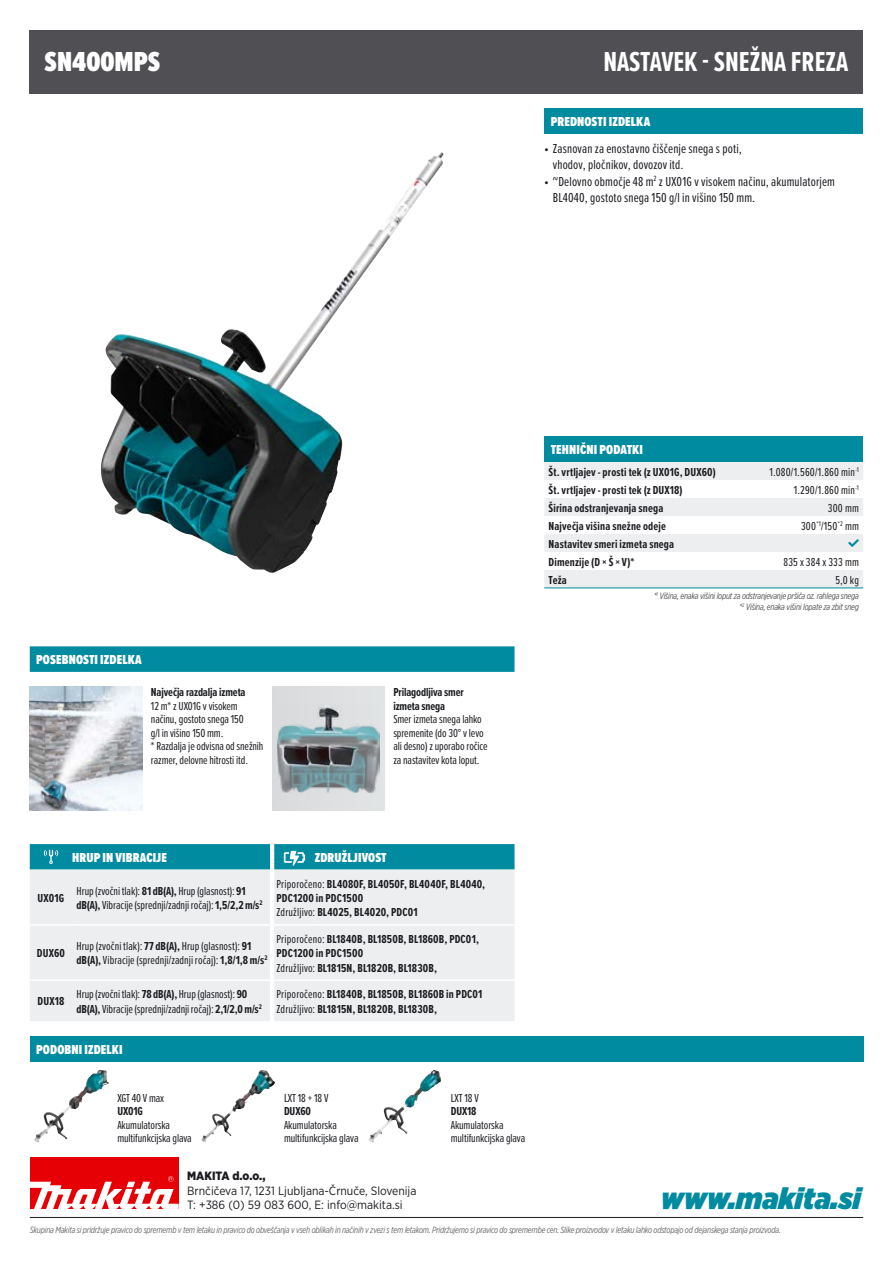
<style>
.page{position:relative;width:893px;height:1263px;background:#fff}
.page>*{position:absolute;margin:0;border:0;box-sizing:border-box;transform-origin:0 0}
.t1{font:italic 900 30px "Gotham Narrow";color:#008ba0}
.t2{font:700 28.5px "Proxima Nova Ex Cn";color:#fff}
.t3{font:900 28.5px "Proxima Nova Ex Cn";color:#fff}
.t4{font:13.5px/16.2px "Proxima Nova Ex Cn";letter-spacing:.01em;color:#1b1c20}
.t5{font:900 13.5px "Proxima Nova Ex Cn";letter-spacing:.01em;color:#fff}
.t6{font:12px/13.5px "Proxima Nova Ex Cn";letter-spacing:-.01em;color:#1b1c20}
.t7{font:700 12px/14.4px "Proxima Nova Ex Cn";letter-spacing:.015em;color:#1b1c20}
.t8{font:12px/14.4px "Gotham Narrow";color:#1b1c20}
.t9{font:700 12px/13.5px "Proxima Nova Ex Cn";letter-spacing:-.01em;color:#1b1c20}
.t10{font:12px "Proxima Nova Ex Cn";letter-spacing:.015em;color:#1b1c20}
.t11{font:12px "Proxima Nova Ex Cn";letter-spacing:.02em;color:#1b1c20}
.t12{font:900 12px "Gotham Narrow";color:#1b1c20}
.t13{font:italic 9px "Gotham X Narrow";letter-spacing:-.02em;color:#68676c}
.t14{font:italic 9px/10.5px "Gotham X Narrow";letter-spacing:-.02em;color:#504f53;text-align:right}
.s1{font-weight:700}
.s2{font-weight:400}
</style>
<div class="page">
<div style="left:544px;top:436px;width:319px;height:26px;background:#008ba0"></div>
<hr style="left:544px;top:588px;width:319px;height:1px;background:#008ba0">
<div style="left:544px;top:108px;width:319px;height:26px;background:#008ba0"></div>
<hr style="left:30px;top:1217px;width:833px;height:1px;background:#1b1c20">
<div style="left:30px;top:30px;width:833px;height:64px;background:#504f53"></div>
<img style="left:101px;top:152px;width:342px;height:421px">
<div style="left:30px;top:869px;width:484px;height:152px;background:#edeeef"></div>
<hr style="left:270px;top:869px;width:4px;height:55px;background:#fff">
<hr style="left:270px;top:926px;width:4px;height:53px;background:#fff">
<hr style="left:270px;top:981px;width:4px;height:40px;background:#fff">
<hr style="left:30px;top:924px;width:42px;height:2px;background:#fff">
<hr style="left:72px;top:924px;width:200px;height:2px;background:#fff">
<hr style="left:272px;top:924px;width:43px;height:2px;background:#fff">
<hr style="left:315px;top:924px;width:199px;height:2px;background:#fff">
<hr style="left:30px;top:979px;width:42px;height:2px;background:#fff">
<hr style="left:72px;top:979px;width:200px;height:2px;background:#fff">
<hr style="left:272px;top:979px;width:43px;height:2px;background:#fff">
<hr style="left:315px;top:979px;width:199px;height:2px;background:#fff">
<svg style="left:30px;top:844px;width:484px;height:25px;background:#078ea2"></svg>
<svg style="left:30px;top:646px;width:484px;height:26px;background:#048da1"></svg>
<div style="left:30px;top:1036px;width:833px;height:25px;background:#008ba0"></div>
<img style="left:34px;top:1070px;width:66px;height:72px">
<img style="left:201px;top:1070px;width:74px;height:72px">
<img style="left:369px;top:1070px;width:65px;height:72px">
<img style="left:30px;top:687px;width:112px;height:123px">
<div style="left:272px;top:687px;width:113px;height:123px;background:#dddfe1"></div>
<img style="left:277px;top:704px;width:102px;height:88px">
<div style="left:30px;top:1158px;width:149px;height:51px;background:#e60005"></div>
<svg style="left:30px;top:1176px;width:149px;height:33px"></svg>
<svg style="left:544px;top:462px;width:319px;height:126px"></svg>
<h2 class="t3" style="left:45px;top:41px;width:117px">SN400MPS</h2>
<h2 class="t2" style="left:603px;top:41px;width:246px">NASTAVEK - SNEŽNA FREZA</h2>
<p class="t5" style="left:551px;top:112px;width:101px">PREDNOSTI IZDELKA</p>
<p class="t4" style="left:553px;top:140px;width:191px;text-indent:-9px">• Zasnovan za enostavno čiščenje snega s poti, vhodov, pločnikov, dovozov itd.</p>
<p class="t4" style="left:553px;top:172px;width:284px;text-indent:-9px">• ~Delovno območje 48 m<sup>2</sup> z UX01G v visokem načinu, akumulatorjem<br>BL4040, gostoto snega 150 g/l in višino 150 mm.</p>
<p class="t5" style="left:551px;top:440px;width:94px">TEHNIČNI PODATKI</p>
<p class="t7" style="left:549px;top:464px;width:169px">Št. vrtljajev - prosti tek (z UX01G, DUX60)</p>
<p class="t10" style="left:769px;top:463px;width:91px">1.080/1.560/1.860 min<sup>-1</sup></p>
<p class="t7" style="left:549px;top:482px;width:136px">Št. vrtljajev - prosti tek (z DUX18)</p>
<p class="t10" style="left:794px;top:481px;width:67px">1.290/1.860 min<sup>-1</sup></p>
<p class="t7" style="left:549px;top:500px;width:116px">Širina odstranjevanja snega</p>
<p class="t6" style="left:828px;top:500px;width:33px">300 mm</p>
<p class="t7" style="left:549px;top:518px;width:119px">Največja višina snežne odeje</p>
<p class="t6" style="left:801px;top:518px;width:59px">300<sup>*1</sup>/150<sup>*2</sup> mm</p>
<p class="t7" style="left:549px;top:534px;width:127px;line-height:18px">Nastavitev smeri izmeta snega<br>Dimenzije (D × Š × V)*</p>
<p class="t11" style="left:783px;top:553px;width:77px">835 x 384 x 333 mm</p>
<p class="t5" style="left:36px;top:650px;width:107px">POSEBNOSTI IZDELKA</p>
<p class="t9" style="left:151px;top:685px;width:96px">Največja razdalja izmeta</p>
<p class="t6" style="left:151px;top:698px;width:114px">12 m* z UX01G v visokem načinu, gostoto snega 150<br>g/l in višino 150 mm.<br>* Razdalja je odvisna od snežnih razmer, delovne hitrosti itd.</p>
<p class="t9" style="left:393px;top:685px;width:72px">Prilagodljiva smer izmeta snega</p>
<p class="t6" style="left:393px;top:712px;width:96px">Smer izmeta snega lahko spremenite (do 30° v levo ali desno) z uporabo ročice za nastavitev kota loput.</p>
<p class="t7" style="left:548px;top:572px;width:20px">Teža</p>
<p class="t6" style="left:835px;top:572px;width:25px">5,0 kg</p>
<p class="t14" style="left:654px;top:591px;width:207px">*<sup>1</sup> Višina, enaka višini loput za odstranjevanje pršiča oz. rahlega snega *<sup>2</sup> Višina, enaka višini lopate za zbit sneg</p>
<p class="t5" style="left:72px;top:848px;width:96px">HRUP IN VIBRACIJE</p>
<p class="t5" style="left:315px;top:848px;width:74px">ZDRUŽLJIVOST</p>
<p class="t7" style="left:38px;top:890px;width:28px">UX01G</p>
<p class="t6" style="left:77px;top:883px;width:187px;line-height:14.4px">Hrup (zvočni tlak): <span class="s1">81 dB(A),</span> Hrup (glasnost): <span class="s1">91 dB(A),</span> Vibracije (sprednji/zadnji ročaj): <span class="s1">1,5/2,2 m/s</span><sup>2</sup></p>
<p class="t7" style="left:276px;top:876px;width:210px"><span class="s2">Priporočeno:</span> BL4080F, BL4050F, BL4040F, BL4040,<br>PDC1200 in PDC1500<br><span class="s2">Združljivo:</span> BL4025, BL4020, PDC01</p>
<p class="t7" style="left:37px;top:946px;width:30px">DUX60</p>
<p class="t6" style="left:77px;top:938px;width:192px;line-height:14.4px">Hrup (zvočni tlak): <span class="s1">77 dB(A),</span> Hrup (glasnost): <span class="s1">91 dB(A),</span> Vibracije (sprednji/zadnji ročaj): <span class="s1">1,8/1,8 m/s</span><sup>2</sup></p>
<p class="t7" style="left:276px;top:931px;width:204px"><span class="s2">Priporočeno:</span> BL1840B, BL1850B, BL1860B, PDC01,<br>PDC1200 in PDC1500<br><span class="s2">Združljivo:</span> BL1815N, BL1820B, BL1830B,</p>
<p class="t7" style="left:38px;top:994px;width:28px">DUX18</p>
<p class="t6" style="left:77px;top:986px;width:187px;line-height:14.4px">Hrup (zvočni tlak): <span class="s1">78 dB(A),</span> Hrup (glasnost): <span class="s1">90 dB(A),</span> Vibracije (sprednji/zadnji ročaj): <span class="s1">2,1/2,0 m/s</span><sup>2</sup></p>
<p class="t7" style="left:276px;top:987px;width:208px"><span class="s2">Priporočeno:</span> BL1840B, BL1850B, BL1860B in PDC01<br><span class="s2">Združljivo:</span> BL1815N, BL1820B, BL1830B,</p>
<p class="t5" style="left:36px;top:1039px;width:88px">PODOBNI IZDELKI</p>
<p class="t6" style="left:117px;top:1090px;width:48px">XGT 40 V max</p>
<p class="t7" style="left:117px;top:1104px;width:27px">UX01G</p>
<p class="t6" style="left:117px;top:1117px;width:76px">Akumulatorska multifunkcijska glava</p>
<p class="t6" style="left:284px;top:1090px;width:46px">LXT 18 + 18 V</p>
<p class="t7" style="left:284px;top:1104px;width:29px">DUX60</p>
<p class="t6" style="left:284px;top:1117px;width:76px">Akumulatorska multifunkcijska glava</p>
<p class="t6" style="left:451px;top:1090px;width:30px">LXT 18 V</p>
<p class="t7" style="left:451px;top:1104px;width:27px">DUX18</p>
<p class="t6" style="left:451px;top:1117px;width:76px">Akumulatorska multifunkcijska glava</p>
<p class="t12" style="left:187px;top:1168px;width:80px">MAKITA d.o.o.,</p>
<p class="t8" style="left:187px;top:1183px;width:231px">Brnčičeva 17, 1231 Ljubljana-Črnuče, Slovenija<br>T: +386 (0) 59 083 600, E: info@makita.si</p>
<h1 class="t1" style="left:661px;top:1178px;width:202px">www.makita.si</h1>
<p class="t13" style="left:30px;top:1224px;width:753px">Skupina Makita si pridržuje pravico do sprememb v tem letaku in pravico do obveščanja v vseh oblikah in načinih v zvezi s tem letakom. Pridržujemo si pravico do spremembe cen. Slike proizvodov v letaku lahko odstopajo od dejanskega stanja proizvoda.</p>
</div>
